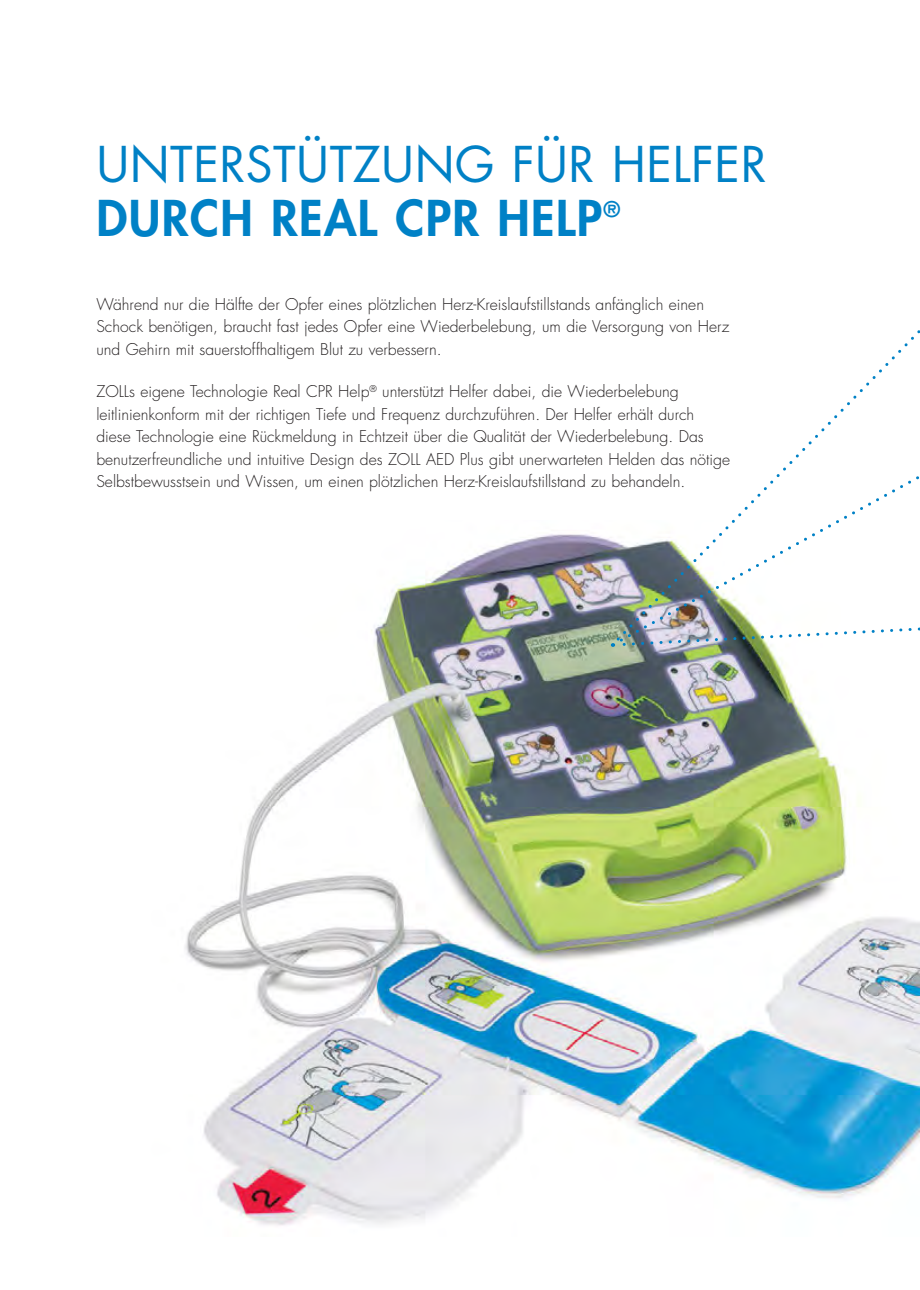
<style>
.page{position:relative;width:920px;height:1290px;background:#fff}
.page>*{position:absolute;margin:0;border:0;box-sizing:border-box;transform-origin:0 0}
.t1{font:48px/54px "Futura Std";letter-spacing:.01em;color:#0081c6}
.t2{font:800 21px "Futura Std";color:#0081c6}
.Body{font:300 15.75px/22.5px "Futura Std";color:#231f20}
.s1{font-weight:800}
</style>
<div class="page">
<img style="left:185px;top:534px;width:735px;height:692px">
<svg style="left:612px;top:415px;width:308px;height:205px"></svg>
<img style="left:612px;top:620px;width:308px;height:28px">
<h1 class="t1" style="left:96px;top:138px;width:672px">UNTERSTÜTZUNG FÜR HELFER<br><span class="s1">DURCH REAL CPR HELP</span></h1>
<h1 class="t2" style="left:604px;top:195px;width:18px">®</h1>
<p class="Body" style="left:96px;top:293px;width:634px">Während nur die Hälfte der Opfer eines plötzlichen Herz-Kreislaufstillstands anfänglich einen<br>Schock benötigen, braucht fast jedes Opfer eine Wiederbelebung, um die Versorgung von Herz und Gehirn mit sauerstoffhaltigem Blut zu verbessern.</p>
<p class="Body" style="left:96px;top:381px;width:635px">ZOLLs eigene Technologie Real CPR Help<sup>®</sup> unterstützt Helfer dabei, die Wiederbelebung leitlinienkonform mit der richtigen Tiefe und Frequenz durchzuführen. Der Helfer erhält durch diese Technologie eine Rückmeldung in Echtzeit über die Qualität der Wiederbelebung. Das benutzerfreundliche und intuitive Design des ZOLL AED Plus gibt unerwarteten Helden das nötige Selbstbewusstsein und Wissen, um einen plötzlichen Herz-Kreislaufstillstand zu behandeln.</p>
</div>
